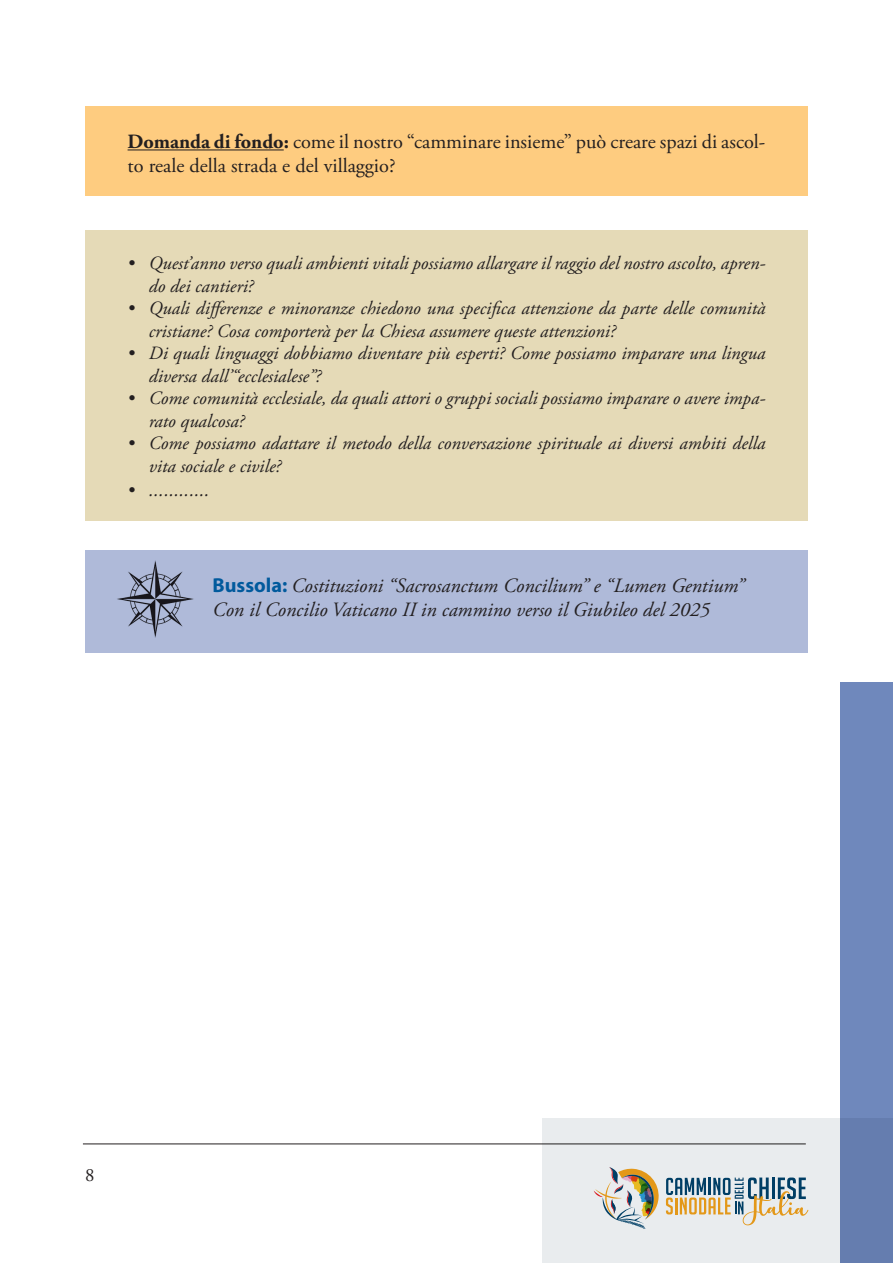
<style>
.page{position:relative;width:893px;height:1263px;background:#fff}
.page>*{position:absolute;margin:0;border:0;box-sizing:border-box;transform-origin:0 0}
.Testo_Myri{font:italic 20.25px "Adobe Garamond Pro";color:#231f20}
.Testo_Myri-2{font:20.25px/24.3px "Adobe Garamond Pro";color:#231f20}
.Su_fondo_2{font:italic 20.25px "Adobe Garamond Pro";color:#231f20}
.Su_fondo_2-2{font:italic 18.75px/22.5px "Adobe Garamond Pro";color:#231f20}
.t1{font:18.75px "Adobe Garamond Pro";color:#231f20}
.s1{font-weight:700}
.s2{font-size:18.75px}
.s3{font-family:"Myriad Pro";font-weight:700;font-style:normal;color:#015a9d}
</style>
<div class="page">
<hr style="left:83px;top:1143px;width:723px;height:1px;background:#231f20">
<div style="left:840px;top:682px;width:53px;height:581px;background:#6f88bc"></div>
<svg style="left:542px;top:1118px;width:351px;height:145px;fill:#e9ecee"></svg>
<div style="left:85px;top:230px;width:723px;height:290px;background:#e5dab7"></div>
<div style="left:85px;top:106px;width:723px;height:90px;background:#fecc80"></div>
<div style="left:85px;top:551px;width:723px;height:102px;background:#afbad9"></div>
<hr style="left:128px;top:149px;width:156px;height:1px;background:#231f20">
<img style="left:117px;top:561px;width:77px;height:76px">
<p class="Testo_Myri-2" style="left:128px;top:130px;width:639px"><span class="s1">Domanda di fondo:</span> come il nostro “camminare insieme” può creare spazi di ascol&shy;to reale della strada e del villaggio?</p>
<p class="Su_fondo_2-2" style="left:149px;top:253px;width:618px;text-indent:-21px">• Quest’anno verso quali ambienti vitali possiamo allargare il raggio del nostro ascolto, apren&shy;do dei cantieri?</p>
<p class="Su_fondo_2-2" style="left:149px;top:298px;width:618px;text-indent:-21px">• Quali differenze e minoranze chiedono una specifica attenzione da parte delle comunità cristiane? Cosa comporterà per la Chiesa assumere queste attenzioni?</p>
<p class="Su_fondo_2-2" style="left:149px;top:343px;width:618px;text-indent:-21px">• Di quali linguaggi dobbiamo diventare più esperti? Come possiamo imparare una lingua diversa dall’“ecclesialese”?</p>
<p class="Su_fondo_2-2" style="left:149px;top:388px;width:618px;text-indent:-21px">• Come comunità ecclesiale, da quali attori o gruppi sociali possiamo imparare o avere impa&shy;rato qualcosa?</p>
<p class="Su_fondo_2-2" style="left:149px;top:433px;width:618px;text-indent:-21px">• Come possiamo adattare il metodo della conversazione spirituale ai diversi ambiti della vita sociale e civile?</p>
<p class="Su_fondo_2" style="left:128px;top:478px;width:84px"><span class="s2">•</span> ............</p>
<p class="Testo_Myri" style="left:213px;top:573px;width:533px"><span class="s3">Bussola:</span> Costituzioni “Sacrosanctum Concilium” e “Lumen Gentium”</p>
<p class="Testo_Myri" style="left:213px;top:597px;width:499px">Con il Concilio Vaticano II in cammino verso il Giubileo del 2025</p>
<p class="t1" style="left:85px;top:1164px;width:11px">8</p>
</div>
